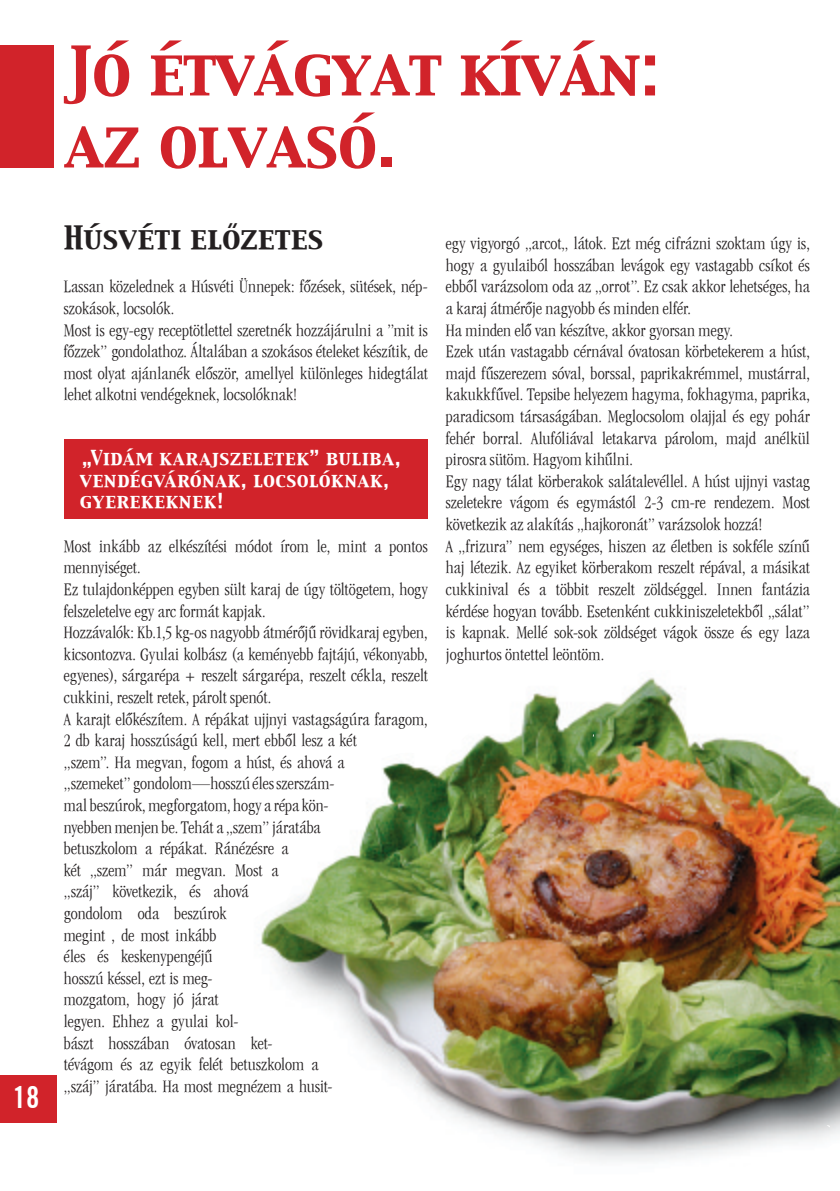
<style>
.page{position:relative;width:840px;height:1191px;background:#fff}
.page>*{position:absolute;margin:0;border:0;box-sizing:border-box;transform-origin:0 0}
.t1{font:60px/72px "H Capitals";letter-spacing:-.02em;color:#d1232a}
.t2{font:30px "Trade Gothic Bd Cn";color:#fff}
.t3{font:28px "H Capitals";letter-spacing:.01em;color:#231f20}
.t4{font:condensed 18px/21.6px "H Garamond Light";letter-spacing:.005em;color:#231f20}
.t5{font:18px/21.6px "H Capitals";letter-spacing:.035em;color:#fff}
</style>
<div class="page">
<div style="left:64px;top:439px;width:363px;height:80px;background:#d1232a"></div>
<div style="left:0;top:45px;width:53px;height:122px;background:#d1232a"></div>
<img style="left:261px;top:677px;width:578px;height:484px">
<div style="left:0;top:1075px;width:57px;height:48px;background:#d1232a"></div>
<p class="t2" style="left:13px;top:1079px;width:28px">18</p>
<p class="t1" style="left:64px;top:39px;width:597px">Jó étvágyat kíván: az olvasó.</p>
<p class="t3" style="left:64px;top:219px;width:261px">Húsvéti előzetes</p>
<p class="t4" style="left:64px;top:276px;width:365px">Lassan közelednek a Húsvéti Ünnepek: fõzések, sütések, nép&shy;szokások, locsolók.<br>Most is egy-egy receptötlettel szeretnék hozzájárulni a ”mit is fõzzek” gondolathoz. Általában a szokásos ételeket készítik, de most olyat ajánlanék elõször, amellyel különleges hidegtálat lehet alkotni vendégeknek, locsolóknak!</p>
<p class="t5" style="left:80px;top:448px;width:322px">„Vidám karajszeletek” buliba, vendégvárónak, locsolóknak, gyerekeknek!</p>
<p class="t4" style="left:64px;top:535px;width:365px">Most inkább az elkészítési módot írom le, mint a pontos mennyiséget.<br>Ez tulajdonképpen egyben sült karaj de úgy töltögetem, hogy felszeletelve egy arc formát kapjak.<br>Hozzávalók: Kb.1,5 kg-os nagyobb átmérõjû rövidkaraj egyben, kicsontozva. Gyulai kolbász (a keményebb fajtájú, vékonyabb, egyenes), sárgarépa + reszelt sárgarépa, reszelt cékla, reszelt cukkini, reszelt retek, párolt spenót.<br>A karajt elõkészítem. A répákat ujjnyi vastagságúra faragom, 2 db karaj hosszúságú kell, mert ebbõl lesz a két<br>„szem”. Ha megvan, fogom a húst, és ahová a<br>„szemeket” gondolom—hosszú éles szerszám-<br>mal beszúrok, megforgatom, hogy a répa kön-<br>nyebben menjen be. Tehát a „szem” járatába<br>betuszkolom a répákat. Ránézésre a<br>két „szem” már megvan. Most a<br>„száj” következik, és ahová<br>gondolom oda beszúrok<br>megint , de most inkább<br>éles és keskenypengéjû<br>hosszú késsel, ezt is meg-<br>mozgatom, hogy jó járat<br>legyen. Ehhez a gyulai kol-<br>bászt hosszában óvatosan ket-<br>tévágom és az egyik felét betuszkolom a<br>„száj” járatába. Ha most megnézem a husit-</p>
<p class="t4" style="left:445px;top:233px;width:365px">egy vigyorgó „arcot„ látok. Ezt még cifrázni szoktam úgy is, hogy a gyulaiból hosszában levágok egy vastagabb csíkot és ebbõl varázsolom oda az „orrot”. Ez csak akkor lehetséges, ha a karaj átmérõje nagyobb és minden elfér.<br>Ha minden elõ van készítve, akkor gyorsan megy.<br>Ezek után vastagabb cérnával óvatosan körbetekerem a húst, majd fûszerezem sóval, borssal, paprikakrémmel, mustárral, kakukkfûvel. Tepsibe helyezem hagyma, fokhagyma, paprika, paradicsom társaságában. Meglocsolom olajjal és egy pohár fehér borral. Alufóliával letakarva párolom, majd anélkül pirosra sütöm. Hagyom kihûlni.<br>Egy nagy tálat körberakok salátalevéllel. A húst ujjnyi vastag szeletekre vágom és egymástól 2-3 cm-re rendezem. Most következik az alakítás „hajkoronát” varázsolok hozzá!<br>A „frizura” nem egységes, hiszen az életben is sokféle színû haj létezik. Az egyiket körberakom reszelt répával, a másikat cukkinival és a többit reszelt zöldséggel. Innen fantázia kérdése hogyan tovább. Esetenként cukkiniszeletekbõl „sálat” is kapnak. Mellé sok-sok zöldséget vágok össze és egy laza joghurtos öntettel leöntöm.</p>
</div>
